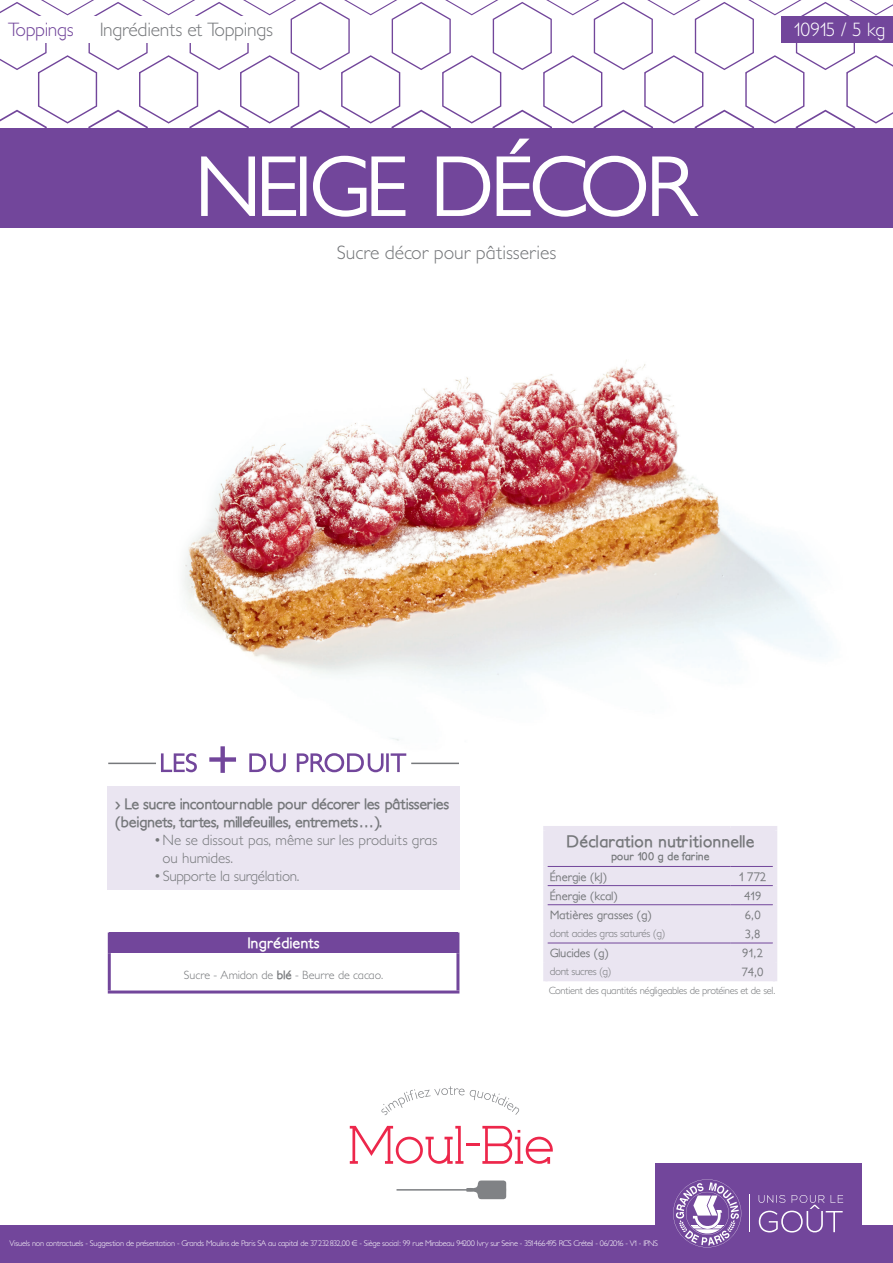
<style>
.page{position:relative;width:893px;height:1263px;background:#fff}
.page>*{position:absolute;margin:0;border:0;box-sizing:border-box;transform-origin:0 0}
.t1{font:300 19.5px "Petita";color:#76787b}
.t2{font:300 19.5px "Petita";color:#fff}
.t3{font:300 19.5px "Petita";letter-spacing:-.01em;color:#72469b}
.t4{font:700 16.65px "Petita";color:#76787b}
.t5{font:700 15px/18px "Petita";letter-spacing:-.025em;color:#76787b}
.t6{font:300 15px/18px "Petita";color:#76787b}
.t7{font:300 15px "Petita";letter-spacing:-.02em;color:#76787b}
.t8{font:700 15px "Petita";color:#fff}
.t9{font:500 12.45px "Petita";color:#76787b}
.t10{font:500 12px "Petita";color:#76787b}
.t11{font:300 12px "Petita";color:#76787b}
.t12{font:300 11.1px "Petita";letter-spacing:-.025em;color:#76787b}
.t13{font:700 11.1px "Petita";color:#76787b}
.t14{font:300 10.5px "Petita";letter-spacing:-.025em;color:#76787b}
.t15{font:300 8.25px "Petita";letter-spacing:-.025em;color:#fff}
.s1{font-weight:700}
</style>
<div class="page">
<div style="left:0;top:128px;width:893px;height:99px;background:#72469b"></div>
<div style="left:0;top:1225px;width:893px;height:38px;background:#72469b"></div>
<div style="left:655px;top:1164px;width:206px;height:99px;background:#72469b"></div>
<hr style="left:749px;top:1194px;width:1px;height:38px;background:#fff">
<svg style="left:673px;top:1179px;width:68px;height:68px"></svg>
<svg style="left:759px;top:1195px;width:84px;height:38px"></svg>
<svg style="left:350px;top:1126px;width:113px;height:38px"></svg>
<hr style="left:466px;top:1143px;width:14px;height:3px;background:#ed274b">
<svg style="left:482px;top:1126px;width:71px;height:38px"></svg>
<svg style="left:396px;top:1180px;width:110px;height:19px"></svg>
<svg style="left:381px;top:1086px;width:138px;height:29px"></svg>
<img style="left:108px;top:360px;width:721px;height:405px">
<div style="left:109px;top:932px;width:349px;height:22px;background:#72469b"></div>
<hr style="left:108px;top:932px;width:3px;height:22px;background:#72469b">
<hr style="left:456px;top:932px;width:3px;height:22px;background:#72469b">
<hr style="left:108px;top:954px;width:3px;height:36px;background:#72469b">
<hr style="left:456px;top:954px;width:3px;height:36px;background:#72469b">
<hr style="left:108px;top:990px;width:351px;height:3px;background:#72469b">
<div style="left:107px;top:787px;width:353px;height:103px;background:#eae5f1"></div>
<svg style="left:161px;top:746px;width:245px;height:27px"></svg>
<hr style="left:108px;top:763px;width:48px;height:1px;background:#76787b">
<hr style="left:411px;top:763px;width:48px;height:1px;background:#76787b">
<div style="left:548px;top:830px;width:225px;height:151px;background:#eae5f1"></div>
<div style="left:543px;top:830px;width:5px;height:36px;background:#eae5f1"></div>
<hr style="left:543px;top:826px;width:187px;height:4px;background:#eae5f1">
<hr style="left:730px;top:826px;width:47px;height:4px;background:#eae5f1">
<hr style="left:773px;top:830px;width:4px;height:36px;background:#eae5f1">
<div style="left:543px;top:866px;width:5px;height:19px;background:#eae5f1"></div>
<hr style="left:548px;top:866px;width:182px;height:1px;background:#72469b">
<hr style="left:730px;top:866px;width:43px;height:1px;background:#72469b">
<hr style="left:773px;top:866px;width:4px;height:19px;background:#eae5f1">
<div style="left:543px;top:885px;width:5px;height:20px;background:#eae5f1"></div>
<hr style="left:548px;top:885px;width:182px;height:1px;background:#72469b">
<hr style="left:730px;top:885px;width:43px;height:1px;background:#72469b">
<hr style="left:773px;top:885px;width:4px;height:20px;background:#eae5f1">
<div style="left:543px;top:905px;width:5px;height:19px;background:#eae5f1"></div>
<hr style="left:548px;top:904px;width:182px;height:1px;background:#72469b">
<hr style="left:730px;top:904px;width:43px;height:1px;background:#72469b">
<hr style="left:773px;top:905px;width:4px;height:19px;background:#eae5f1">
<div style="left:543px;top:924px;width:5px;height:19px;background:#eae5f1"></div>
<hr style="left:773px;top:924px;width:4px;height:19px;background:#eae5f1">
<div style="left:543px;top:943px;width:5px;height:19px;background:#eae5f1"></div>
<hr style="left:548px;top:943px;width:182px;height:1px;background:#72469b">
<hr style="left:730px;top:943px;width:43px;height:1px;background:#72469b">
<hr style="left:773px;top:943px;width:4px;height:19px;background:#eae5f1">
<div style="left:543px;top:962px;width:5px;height:19px;background:#eae5f1"></div>
<hr style="left:773px;top:962px;width:4px;height:19px;background:#eae5f1">
<svg style="left:0;top:0;width:893px;height:217px"></svg>
<h1 class="t3" style="left:8px;top:18px;width:67px">Toppings</h1>
<h1 class="t1" style="left:100px;top:18px;width:175px">Ingrédients et Toppings</h1>
<h1 class="t2" style="left:794px;top:18px;width:93px">10915 / 5 kg</h1>
<h1 class="t1" style="left:337px;top:241px;width:221px">Sucre décor pour pâtisseries</h1>
<h3 class="t5" style="left:116px;top:796px;width:335px">› Le sucre incontournable pour décorer les pâtisseries (beignets, tartes, millefeuilles, entremets…).</h3>
<h3 class="t6" style="left:162px;top:832px;width:277px;text-indent:-9px">•Ne se dissout pas, même sur les produits gras ou humides.</h3>
<h3 class="t7" style="left:154px;top:868px;width:147px">•Supporte la surgélation.</h3>
<h3 class="t8" style="left:248px;top:934px;width:74px">Ingrédients</h3>
<h3 class="t11" style="left:184px;top:967px;width:201px">Sucre - Amidon de <span class="s1">blé</span> - Beurre de cacao.</h3>
<h2 class="t4" style="left:566px;top:831px;width:190px">Déclaration nutritionnelle</h2>
<h3 class="t13" style="left:611px;top:849px;width:101px">pour 100 g de farine</h3>
<h3 class="t10" style="left:550px;top:869px;width:59px">Énergie (kJ)</h3>
<h3 class="t9" style="left:739px;top:869px;width:29px">1 772</h3>
<h3 class="t10" style="left:550px;top:889px;width:70px">Énergie (kcal)</h3>
<h3 class="t10" style="left:744px;top:889px;width:19px">419</h3>
<h3 class="t10" style="left:550px;top:908px;width:104px">Matières grasses (g)</h3>
<h3 class="t10" style="left:745px;top:908px;width:18px">6,0</h3>
<h3 class="t12" style="left:550px;top:927px;width:117px">dont acides gras saturés (g)</h3>
<h3 class="t10" style="left:745px;top:927px;width:17px">3,8</h3>
<h3 class="t10" style="left:550px;top:946px;width:61px">Glucides (g)</h3>
<h3 class="t10" style="left:742px;top:946px;width:22px">91,2</h3>
<h3 class="t12" style="left:550px;top:965px;width:63px">dont sucres (g)</h3>
<h3 class="t10" style="left:742px;top:965px;width:23px">74,0</h3>
<p class="t14" style="left:549px;top:984px;width:228px">Contient des quantités négligeables de protéines et de sel.</p>
<p class="t15" style="left:10px;top:1238px;width:650px">Visuels non contractuels - Suggestion de présentation - Grands Moulins de Paris SA au capital de 37232832,00 € - Siège social: 99 rue Mirabeau 94200 Ivry sur Seine - 351466495 RCS Créteil - 06/2016 - V1 - IPNS</p>
</div>
